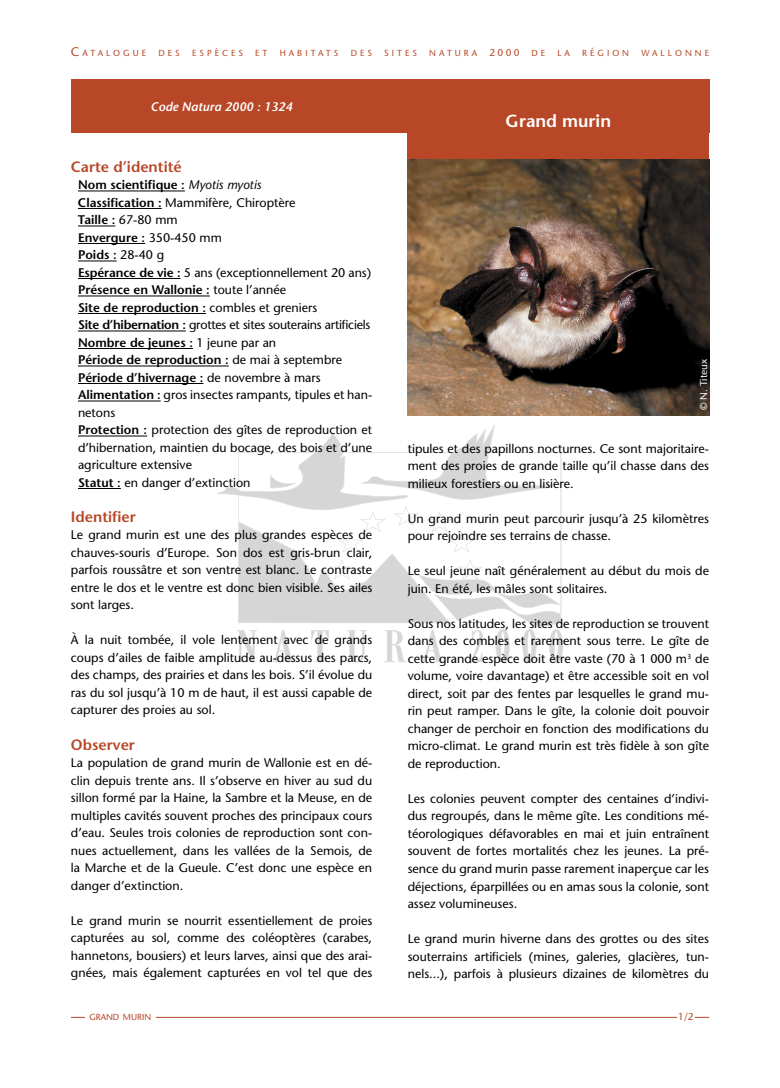
<style>
.page{position:relative;width:780px;height:1088px;background:#fff}
.page>*{position:absolute;margin:0;border:0;box-sizing:border-box;transform-origin:0 0}
.t1{font:600 17.5px "Stone Sans";color:#fff}
.t2{font:600 15px "Stone Sans";color:#b84728}
.t3{font:12.5px/17.5px "Stone Sans";color:#000;text-align:justify}
.t4{font:italic 600 12.5px "Stone Sans";color:#fff}
.t5{font:10px "Stone Sans";color:#fff}
.t6{font:10px "Stone Sans";color:#b84728}
.t7{font:8.75px "Stone Sans";letter-spacing:.345em;color:#b84728}
.t8{font:8.75px "Stone Sans";color:#b84728}
.s1{font-size:12.5px}
.s2{font-size:10px}
.s3{font-weight:600}
.s4{font-style:italic}
</style>
<div class="page">
<div style="left:71px;top:80px;width:638px;height:53px;background:#b84728"></div>
<hr style="left:71px;top:1017px;width:638px;height:1px;background:#b84728">
<div style="left:677px;top:1012px;width:18px;height:10px;background:#fff"></div>
<div style="left:407px;top:124px;width:302px;height:39px;background:#b84728"></div>
<svg style="left:217px;top:425px;width:346px;height:238px"></svg>
<hr style="left:78px;top:191px;width:107px;height:1px;background:#000">
<hr style="left:78px;top:208px;width:84px;height:1px;background:#000">
<hr style="left:78px;top:226px;width:37px;height:1px;background:#000">
<hr style="left:78px;top:243px;width:67px;height:1px;background:#000">
<hr style="left:78px;top:261px;width:39px;height:1px;background:#000">
<hr style="left:78px;top:278px;width:102px;height:1px;background:#000">
<hr style="left:78px;top:296px;width:132px;height:1px;background:#000">
<hr style="left:78px;top:313px;width:128px;height:1px;background:#000">
<hr style="left:78px;top:331px;width:108px;height:1px;background:#000">
<hr style="left:78px;top:348px;width:115px;height:1px;background:#000">
<hr style="left:78px;top:366px;width:151px;height:1px;background:#000">
<hr style="left:78px;top:383px;width:125px;height:1px;background:#000">
<hr style="left:78px;top:401px;width:83px;height:1px;background:#000">
<hr style="left:78px;top:436px;width:69px;height:1px;background:#000">
<hr style="left:78px;top:488px;width:43px;height:1px;background:#000">
<img style="left:407px;top:160px;width:302px;height:255px">
<div style="left:85px;top:1010px;width:71px;height:30px;background:#fff"></div>
<p class="t7" style="left:71px;top:48px;width:77px"><span class="s1">C</span>ATALOGUE</p>
<p class="t7" style="left:158px;top:48px;width:23px">DES</p>
<p class="t7" style="left:192px;top:48px;width:52px">ESPÈCES</p>
<p class="t7" style="left:255px;top:48px;width:14px">E T</p>
<p class="t7" style="left:280px;top:48px;width:60px">HABITATS</p>
<p class="t7" style="left:350px;top:48px;width:23px">DES</p>
<p class="t7" style="left:384px;top:48px;width:34px">SITES</p>
<p class="t7" style="left:429px;top:48px;width:117px">NATURA <span class="s2">2000</span> DE</p>
<p class="t7" style="left:557px;top:48px;width:14px">L A</p>
<p class="t7" style="left:582px;top:48px;width:48px">RÉGION</p>
<p class="t7" style="left:641px;top:48px;width:69px">WALLONNE</p>
<p class="t4" style="left:151px;top:99px;width:143px">Code Natura 2000 : 1324</p>
<p class="t2" style="left:71px;top:157px;width:112px">Carte d’identité</p>
<p class="t3" style="left:78px;top:176px;width:296px;text-align:left"><span class="s3">Nom scientifique :</span> <span class="s4">Myotis myotis<br></span><span class="s3">Classification :</span> Mammifère, Chiroptère<br><span class="s3">Taille :</span> 67-80 mm<br><span class="s3">Envergure :</span> 350-450 mm<br><span class="s3">Poids :</span> 28-40 g<br><span class="s3">Espérance de vie :</span> 5 ans (exceptionnellement 20 ans)<br><span class="s3">Présence en Wallonie :</span> toute l’année<br><span class="s3">Site de reproduction :</span> combles et greniers<br><span class="s3">Site d’hibernation :</span> grottes et sites souterains artificiels <span class="s3">Nombre de jeunes :</span> 1 jeune par an<br><span class="s3">Période de reproduction :</span> de mai à septembre <span class="s3">Période d’hivernage :</span> de novembre à mars <span class="s3">Alimentation :</span> gros insectes rampants, tipules et han&shy;netons<br><span class="s3">Protection :</span> protection des gîtes de reproduction et d’hibernation, maintien du bocage, des bois et d’une agriculture extensive<br><span class="s3">Statut :</span> en danger d’extinction</p>
<p class="t2" style="left:71px;top:507px;width:66px">Identifier</p>
<p class="t3" style="left:71px;top:526px;width:303px">Le grand murin est une des plus grandes espèces de chauves-souris d’Europe. Son dos est gris-brun clair, parfois roussâtre et son ventre est blanc. Le contraste entre le dos et le ventre est donc bien visible. Ses ailes sont larges.</p>
<p class="t3" style="left:71px;top:631px;width:303px">À la nuit tombée, il vole lentement avec de grands coups d’ailes de faible amplitude au-dessus des parcs, des champs, des prairies et dans les bois. S’il évolue du ras du sol jusqu’à 10 m de haut, il est aussi capable de capturer des proies au sol.</p>
<p class="t2" style="left:71px;top:735px;width:65px">Observer</p>
<p class="t3" style="left:71px;top:754px;width:303px">La population de grand murin de Wallonie est en dé&shy;clin depuis trente ans. Il s’observe en hiver au sud du sillon formé par la Haine, la Sambre et la Meuse, en de multiples cavités souvent proches des principaux cours d’eau. Seules trois colonies de reproduction sont con&shy;nues actuellement, dans les vallées de la Semois, de la Marche et de la Gueule. C’est donc une espèce en danger d’extinction.</p>
<p class="t3" style="left:71px;top:911px;width:303px">Le grand murin se nourrit essentiellement de proies capturées au sol, comme des coléoptères (carabes, hannetons, bousiers) et leurs larves, ainsi que des arai&shy;gnées, mais également capturées en vol tel que des</p>
<p class="t8" style="left:89px;top:1012px;width:63px">GRAND MURIN</p>
<h1 class="t1" style="left:505px;top:110px;width:107px">Grand murin</h1>
<p class="t5" style="left:697px;top:410px;width:53px;rotate:-90deg">© N. Titeux</p>
<p class="t3" style="left:407px;top:440px;width:303px">tipules et des papillons nocturnes. Ce sont majoritaire&shy;ment des proies de grande taille qu’il chasse dans des milieux forestiers ou en lisière.</p>
<p class="t3" style="left:407px;top:510px;width:303px">Un grand murin peut parcourir jusqu’à 25 kilomètres pour rejoindre ses terrains de chasse.</p>
<p class="t3" style="left:407px;top:562px;width:303px">Le seul jeune naît généralement au début du mois de juin. En été, les mâles sont solitaires.</p>
<p class="t3" style="left:407px;top:615px;width:303px">Sous nos latitudes, les sites de reproduction se trouvent dans des combles et rarement sous terre. Le gîte de cette grande espèce doit être vaste (70 à 1 000 m<sup>3</sup> de volume, voire davantage) et être accessible soit en vol direct, soit par des fentes par lesquelles le grand mu&shy;rin peut ramper. Dans le gîte, la colonie doit pouvoir changer de perchoir en fonction des modifications du micro-climat. Le grand murin est très fidèle à son gîte de reproduction.</p>
<p class="t3" style="left:407px;top:790px;width:303px">Les colonies peuvent compter des centaines d’indivi&shy;dus regroupés, dans le même gîte. Les conditions mé&shy;téorologiques défavorables en mai et juin entraînent souvent de fortes mortalités chez les jeunes. La pré&shy;sence du grand murin passe rarement inaperçue car les déjections, éparpillées ou en amas sous la colonie, sont assez volumineuses.</p>
<p class="t3" style="left:407px;top:930px;width:303px">Le grand murin hiverne dans des grottes ou des sites souterrains artificiels (mines, galeries, glacières, tun&shy;nels...), parfois à plusieurs dizaines de kilomètres du</p>
<p class="t6" style="left:678px;top:1010px;width:17px">1/2</p>
</div>
